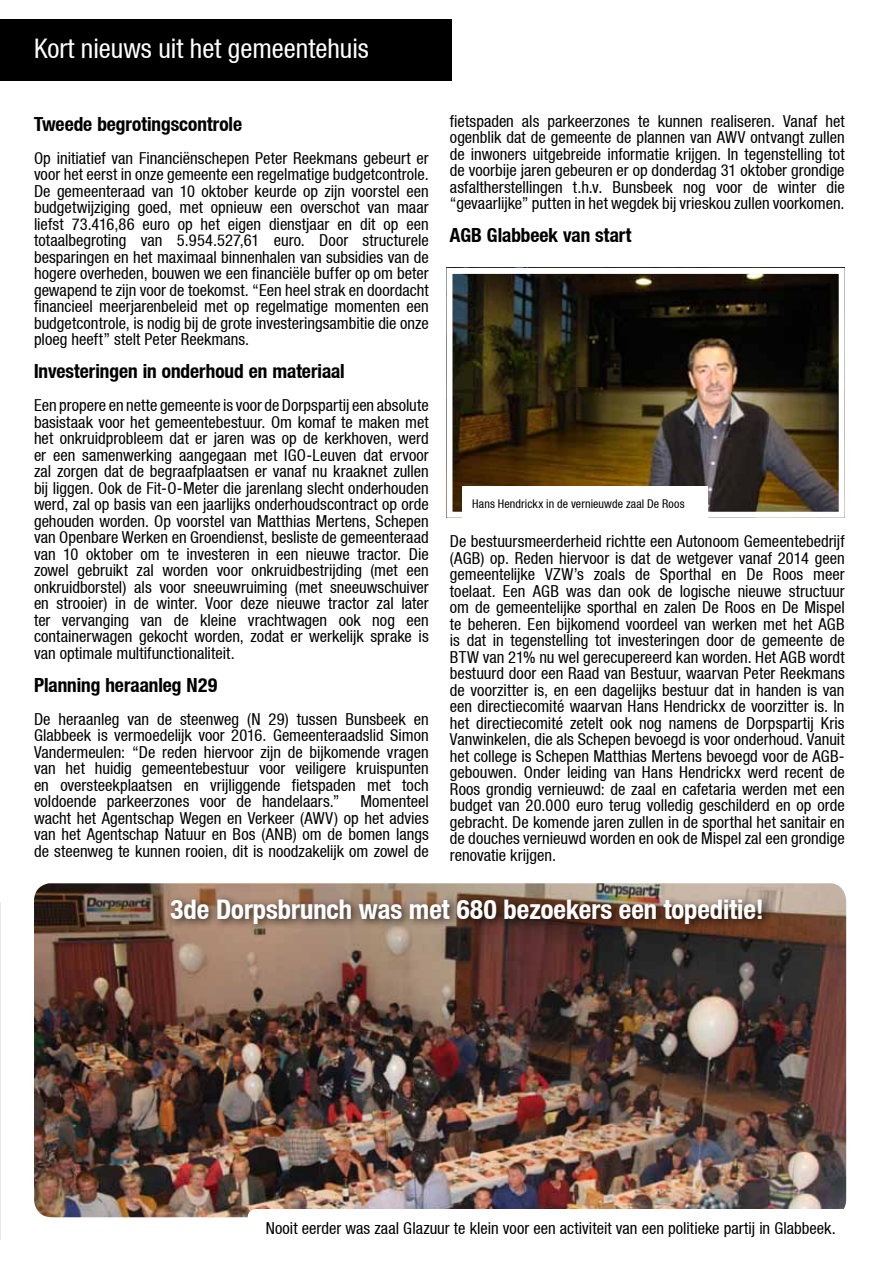
<style>
.page{position:relative;width:893px;height:1263px;background:#fff}
.page>*{position:absolute;margin:0;border:0;box-sizing:border-box;transform-origin:0 0}
.t1{font:27px "Heavenetica Cond 7 Bold SH";color:#fff}
.t2{font:27px "Heavenetica Cond 5 SH";color:#fff}
.t3{font:19.5px "Heavenetica Cond 7 Bold SH";color:#000}
.t4{font:16.5px/16.5px "Heavenetica Cond 5 SH";color:#000;text-align:justify}
.t5{font:12px "Heavenetica Cond 5 SH";letter-spacing:.01em;color:#000}
</style>
<div class="page">
<div style="left:0;top:20px;width:452px;height:61px;background:#000"></div>
<img style="left:34px;top:883px;width:812px;height:334px">
<img style="left:453px;top:275px;width:385px;height:236px">
<div style="left:446px;top:268px;width:399px;height:250px;border:6px solid #fff"></div>
<div style="left:462px;top:487px;width:246px;height:31px;background:#fff"></div>
<svg style="left:248px;top:1209px;width:598px;height:8px"></svg>
<div style="left:166px;top:894px;width:607px;height:40px;background:#000;opacity:.75"></div>
<h1 class="t2" style="left:34px;top:31px;width:336px">Kort nieuws uit het gemeentehuis</h1>
<p class="t3" style="left:34px;top:111px;width:210px">Tweede begrotingscontrole</p>
<p class="t4" style="left:34px;top:149px;width:396px">Op initiatief van Financiënschepen Peter Reekmans gebeurt er voor het eerst in onze gemeente een regelmatige budgetcontrole.<br>De gemeenteraad van 10 oktober keurde op zijn voorstel een budgetwijziging goed, met opnieuw een overschot van maar liefst 73.416,86 euro op het eigen dienstjaar en dit op een totaalbegroting van 5.954.527,61 euro. Door structurele besparingen en het maximaal binnenhalen van subsidies van de hogere overheden, bouwen we een financiële buffer op om beter gewapend te zijn voor de toekomst. “Een heel strak en doordacht financieel meerjarenbeleid met op regelmatige momenten een budgetcontrole, is nodig bij de grote investeringsambitie die onze ploeg heeft” stelt Peter Reekmans.</p>
<p class="t3" style="left:34px;top:359px;width:312px">Investeringen in onderhoud en materiaal</p>
<p class="t4" style="left:34px;top:396px;width:396px">Een propere en nette gemeente is voor de Dorpspartij een absolute basistaak voor het gemeentebestuur. Om komaf te maken met het onkruidprobleem dat er jaren was op de kerkhoven, werd er een samenwerking aangegaan met IGO-Leuven dat ervoor zal zorgen dat de begraafplaatsen er vanaf nu kraaknet zullen bij liggen. Ook de Fit-O-Meter die jarenlang slecht onderhouden werd, zal op basis van een jaarlijks onderhoudscontract op orde gehouden worden. Op voorstel van Matthias Mertens, Schepen van Openbare Werken en Groendienst, besliste de gemeenteraad van 10 oktober om te investeren in een nieuwe tractor. Die zowel gebruikt zal worden voor onkruidbestrijding (met een onkruidborstel) als voor sneeuwruiming (met sneeuwschuiver en strooier) in de winter. Voor deze nieuwe tractor zal later ter vervanging van de kleine vrachtwagen ook nog een containerwagen gekocht worden, zodat er werkelijk sprake is van optimale multifunctionaliteit.</p>
<p class="t3" style="left:34px;top:672px;width:185px">Planning heraanleg N29</p>
<p class="t4" style="left:34px;top:710px;width:396px">De heraanleg van de steenweg (N 29) tussen Bunsbeek en Glabbeek is vermoedelijk voor 2016. Gemeenteraadslid Simon Vandermeulen: “De reden hiervoor zijn de bijkomende vragen van het huidig gemeentebestuur voor veiligere kruispunten en oversteekplaatsen en vrijliggende fietspaden met toch voldoende parkeerzones voor de handelaars.”</p>
<p class="t4" style="left:34px;top:792px;width:396px;text-indent:326px">Momenteel wacht het Agentschap Wegen en Verkeer (AWV) op het advies van het Agentschap Natuur en Bos (ANB) om de bomen langs de steenweg te kunnen rooien, dit is noodzakelijk om zowel de</p>
<p class="t4" style="left:450px;top:112px;width:396px">fietspaden als parkeerzones te kunnen realiseren. Vanaf het ogenblik dat de gemeente de plannen van AWV ontvangt zullen de inwoners uitgebreide informatie krijgen. In tegenstelling tot de voorbije jaren gebeuren er op donderdag 31 oktober grondige asfaltherstellingen t.h.v. Bunsbeek nog voor de winter die “gevaarlijke” putten in het wegdek bij vrieskou zullen voorkomen.</p>
<p class="t3" style="left:450px;top:223px;width:183px">AGB Glabbeek van start</p>
<p class="t5" style="left:472px;top:496px;width:214px">Hans Hendrickx in de vernieuwde zaal De Roos</p>
<p class="t4" style="left:450px;top:533px;width:396px">De bestuursmeerderheid richtte een Autonoom Gemeentebedrijf (AGB) op. Reden hiervoor is dat de wetgever vanaf 2014 geen gemeentelijke VZW’s zoals de Sporthal en De Roos meer toelaat. Een AGB was dan ook de logische nieuwe structuur om de gemeentelijke sporthal en zalen De Roos en De Mispel te beheren. Een bijkomend voordeel van werken met het AGB is dat in tegenstelling tot investeringen door de gemeente de BTW van 21% nu wel gerecupereerd kan worden. Het AGB wordt bestuurd door een Raad van Bestuur, waarvan Peter Reekmans de voorzitter is, en een dagelijks bestuur dat in handen is van een directiecomité waarvan Hans Hendrickx de voorzitter is. In het directiecomité zetelt ook nog namens de Dorpspartij Kris Vanwinkelen, die als Schepen bevoegd is voor onderhoud. Vanuit het college is Schepen Matthias Mertens bevoegd voor de AGB&shy;gebouwen. Onder leiding van Hans Hendrickx werd recent de Roos grondig vernieuwd: de zaal en cafetaria werden met een budget van 20.000 euro terug volledig geschilderd en op orde gebracht. De komende jaren zullen in de sporthal het sanitair en de douches vernieuwd worden en ook de Mispel zal een grondige renovatie krijgen.</p>
<h1 class="t1" style="left:170px;top:892px;width:595px">3de Dorpsbrunch was met 680 bezoekers een topeditie!</h1>
<p class="t4" style="left:266px;top:1219px;width:571px">Nooit eerder was zaal Glazuur te klein voor een activiteit van een politieke partij in Glabbeek.</p>
</div>
